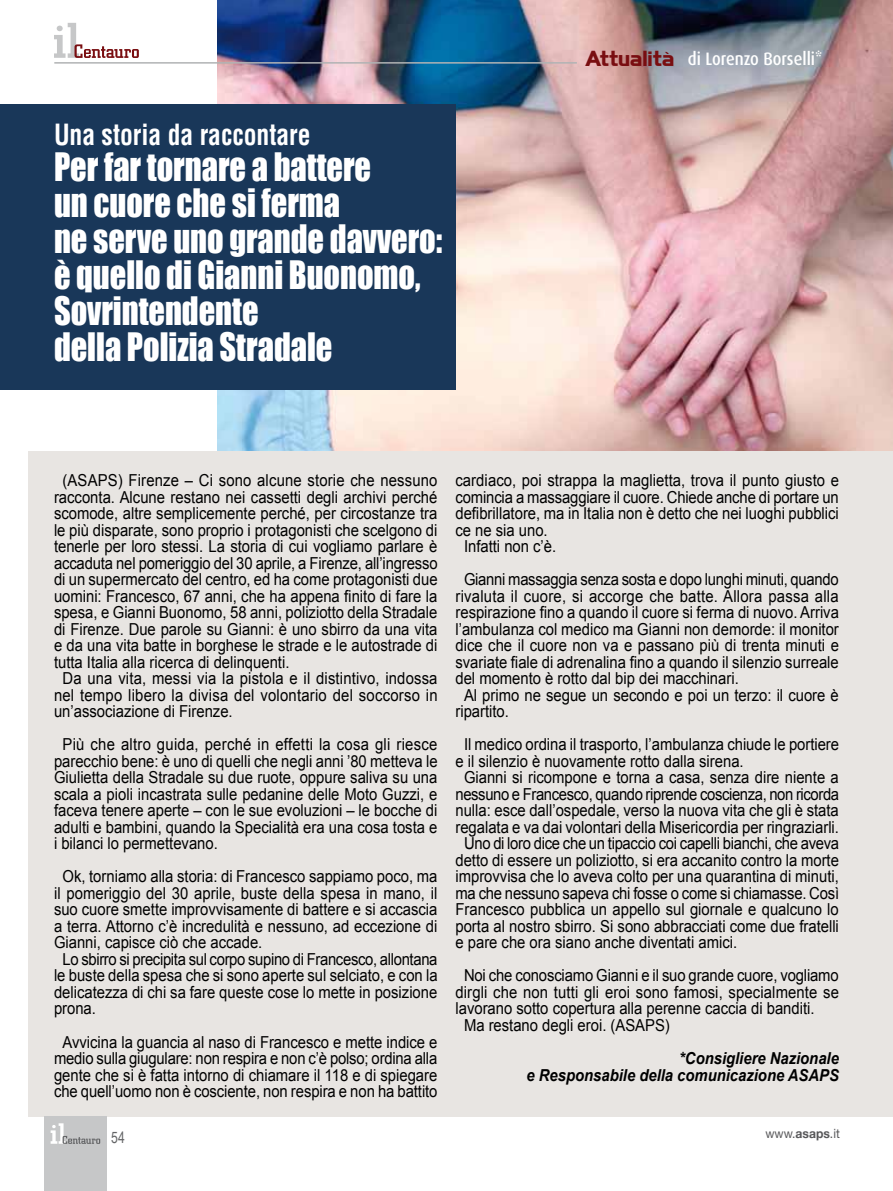
<style>
.page{position:relative;width:893px;height:1191px;background:#fff}
.page>*{position:absolute;margin:0;border:0;box-sizing:border-box;transform-origin:0 0}
.t1{font:36px/36px "Impact";color:#fff;scale:.9 1}
.t2{font:700 condensed 28.5px "Helvetica LT Std";color:#fff;scale:.9 1}
.t3{font:500 18px "Dax";color:#fff;scale:.9 1}
.t4{font:16.5px/16.5px "Arial";color:#000;text-align:justify;scale:.9 1}
.t5{font:16.5px "Arial";letter-spacing:-.02em;color:#000;scale:.9 1}
.t6{font:italic 700 16.5px/16.5px "Arial";color:#000;text-align:right;scale:.9 1}
.t7{font:16.5px "Arial";letter-spacing:-.025em;color:#000;scale:.9 1}
.t8{font:15.75px "Arial Narrow";color:#646567;scale:.95 1}
.t9{font:12.75px "Helvetica Neue";color:#58585a;scale:.95 1}
.s1{font-family:"Highland Gothic FLF";font-weight:700;font-size:19.5px;color:#790e11}
.s2{font-weight:700}
</style>
<div class="page">
<svg style="left:54px;top:23px;width:85px;height:35px"></svg>
<div style="left:28px;top:451px;width:865px;height:665px;background:#e8e5e2"></div>
<img style="left:218px;top:0;width:675px;height:451px">
<hr style="left:54px;top:62px;width:523px;height:2px;background:#b1b3b4">
<div style="left:45px;top:1116px;width:62px;height:75px;background:#c6c7c8"></div>
<svg style="left:51px;top:1123px;width:49px;height:20px"></svg>
<div style="left:0;top:104px;width:455px;height:285px;background:#193759"></div>
<h2 class="t2" style="left:54px;top:116px;width:287px">Una storia da raccontare</h2>
<h1 class="t1" style="left:54px;top:147px;width:433px">Per far tornare a battere<br>un cuore che si ferma<br>ne serve uno grande davvero: è quello di Gianni Buonomo,<br>Sovrintendente<br>della Polizia Stradale</h1>
<p class="t3" style="left:585px;top:49px;width:265px"><span class="s1">Attualità</span> di Lorenzo Borselli*</p>
<p class="t4" style="left:63px;top:472px;width:418px">(ASAPS) Firenze – Ci sono alcune storie che nessuno</p>
<p class="t4" style="left:54px;top:489px;width:427px">racconta. Alcune restano nei cassetti degli archivi perché</p>
<p class="t4" style="left:54px;top:505px;width:428px">scomode, altre semplicemente perché, per circostanze tra</p>
<p class="t4" style="left:54px;top:522px;width:428px">le più disparate, sono proprio i protagonisti che scelgono di</p>
<p class="t4" style="left:54px;top:538px;width:427px">tenerle per loro stessi. La storia di cui vogliamo parlare è</p>
<p class="t4" style="left:54px;top:555px;width:428px">accaduta nel pomeriggio del 30 aprile, a Firenze, all’ingresso</p>
<p class="t4" style="left:54px;top:571px;width:428px">di un supermercato del centro, ed ha come protagonisti due</p>
<p class="t4" style="left:54px;top:588px;width:427px">uomini: Francesco, 67 anni, che ha appena finito di fare la</p>
<p class="t4" style="left:54px;top:604px;width:427px">spesa, e Gianni Buonomo, 58 anni, poliziotto della Stradale</p>
<p class="t4" style="left:54px;top:621px;width:427px">di Firenze. Due parole su Gianni: è uno sbirro da una vita</p>
<p class="t4" style="left:54px;top:637px;width:427px">e da una vita batte in borghese le strade e le autostrade di</p>
<p class="t4" style="left:54px;top:654px;width:263px">tutta Italia alla ricerca di delinquenti.</p>
<p class="t4" style="left:63px;top:670px;width:418px">Da una vita, messi via la pistola e il distintivo, indossa</p>
<p class="t4" style="left:54px;top:687px;width:428px">nel tempo libero la divisa del volontario del soccorso in</p>
<p class="t4" style="left:54px;top:703px;width:200px">un’associazione di Firenze.</p>
<p class="t4" style="left:54px;top:736px;width:428px;text-indent:9px">Più che altro guida, perché in effetti la cosa gli riesce parecchio bene: è uno di quelli che negli anni ’80 metteva le Giulietta della Stradale su due ruote, oppure saliva su una scala a pioli incastrata sulle pedanine delle Moto Guzzi, e faceva tenere aperte – con le sue evoluzioni – le bocche di adulti e bambini, quando la Specialità era una cosa tosta e i bilanci lo permettevano.</p>
<p class="t4" style="left:63px;top:868px;width:418px">Ok, torniamo alla storia: di Francesco sappiamo poco, ma</p>
<p class="t4" style="left:54px;top:885px;width:427px">il pomeriggio del 30 aprile, buste della spesa in mano, il</p>
<p class="t4" style="left:54px;top:901px;width:427px">suo cuore smette improvvisamente di battere e si accascia</p>
<p class="t4" style="left:54px;top:918px;width:428px">a terra. Attorno c’è incredulità e nessuno, ad eccezione di</p>
<p class="t4" style="left:54px;top:934px;width:233px">Gianni, capisce ciò che accade.</p>
<p class="t5" style="left:63px;top:948px;width:418px">Lo sbirro si precipita sul corpo supino di Francesco, allontana</p>
<p class="t4" style="left:54px;top:967px;width:428px">le buste della spesa che si sono aperte sul selciato, e con la</p>
<p class="t4" style="left:54px;top:984px;width:427px">delicatezza di chi sa fare queste cose lo mette in posizione</p>
<p class="t4" style="left:54px;top:1000px;width:48px">prona.</p>
<p class="t4" style="left:54px;top:1033px;width:428px;text-align:center">Avvicina la guancia al naso di Francesco e mette indice e medio sulla giugulare: non respira e non c’è polso; ordina alla gente che si è fatta intorno di chiamare il 118 e di spiegare che quell’uomo non è cosciente, non respira e non ha battito</p>
<p class="t8" style="left:111px;top:1125px;width:16px">54</p>
<p class="t4" style="left:455px;top:472px;width:428px">cardiaco, poi strappa la maglietta, trova il punto giusto e</p>
<p class="t4" style="left:455px;top:489px;width:427px">comincia a massaggiare il cuore. Chiede anche di portare un</p>
<p class="t4" style="left:455px;top:505px;width:427px">defibrillatore, ma in Italia non è detto che nei luoghi pubblici</p>
<p class="t4" style="left:455px;top:522px;width:104px">ce ne sia uno.</p>
<p class="t4" style="left:464px;top:538px;width:104px">Infatti non c’è.</p>
<p class="t5" style="left:464px;top:569px;width:418px">Gianni massaggia senza sosta e dopo lunghi minuti, quando</p>
<p class="t4" style="left:455px;top:588px;width:427px">rivaluta il cuore, si accorge che batte. Allora passa alla</p>
<p class="t4" style="left:455px;top:604px;width:428px">respirazione fino a quando il cuore si ferma di nuovo. Arriva</p>
<p class="t4" style="left:455px;top:621px;width:427px">l’ambulanza col medico ma Gianni non demorde: il monitor</p>
<p class="t4" style="left:455px;top:637px;width:428px">dice che il cuore non va e passano più di trenta minuti e</p>
<p class="t4" style="left:455px;top:654px;width:427px">svariate fiale di adrenalina fino a quando il silenzio surreale</p>
<p class="t4" style="left:455px;top:670px;width:316px">del momento è rotto dal bip dei macchinari.</p>
<p class="t4" style="left:464px;top:687px;width:418px">Al primo ne segue un secondo e poi un terzo: il cuore è</p>
<p class="t4" style="left:455px;top:703px;width:61px">ripartito.</p>
<p class="t4" style="left:464px;top:736px;width:418px">Il medico ordina il trasporto, l’ambulanza chiude le portiere</p>
<p class="t4" style="left:455px;top:753px;width:322px">e il silenzio è nuovamente rotto dalla sirena.</p>
<p class="t4" style="left:464px;top:769px;width:418px">Gianni si ricompone e torna a casa, senza dire niente a</p>
<p class="t7" style="left:455px;top:783px;width:428px">nessuno e Francesco, quando riprende coscienza, non ricorda</p>
<p class="t4" style="left:455px;top:802px;width:427px">nulla: esce dall’ospedale, verso la nuova vita che gli è stata</p>
<p class="t4" style="left:455px;top:819px;width:428px">regalata e va dai volontari della Misericordia per ringraziarli.</p>
<p class="t5" style="left:464px;top:833px;width:418px">Uno di loro dice che un tipaccio coi capelli bianchi, che aveva</p>
<p class="t4" style="left:455px;top:852px;width:428px">detto di essere un poliziotto, si era accanito contro la morte</p>
<p class="t4" style="left:455px;top:868px;width:427px">improvvisa che lo aveva colto per una quarantina di minuti,</p>
<p class="t4" style="left:455px;top:885px;width:428px">ma che nessuno sapeva chi fosse o come si chiamasse. Così</p>
<p class="t4" style="left:455px;top:901px;width:427px">Francesco pubblica un appello sul giornale e qualcuno lo</p>
<p class="t4" style="left:455px;top:918px;width:427px">porta al nostro sbirro. Si sono abbracciati come due fratelli</p>
<p class="t4" style="left:455px;top:934px;width:314px">e pare che ora siano anche diventati amici.</p>
<p class="t4" style="left:464px;top:967px;width:418px">Noi che conosciamo Gianni e il suo grande cuore, vogliamo</p>
<p class="t4" style="left:455px;top:984px;width:428px">dirgli che non tutti gli eroi sono famosi, specialmente se</p>
<p class="t4" style="left:455px;top:1000px;width:400px">lavorano sotto copertura alla perenne caccia di banditi.</p>
<p class="t4" style="left:464px;top:1017px;width:230px">Ma restano degli eroi. (ASAPS)</p>
<p class="t6" style="left:526px;top:1050px;width:349px">*Consigliere Nazionale<br>e Responsabile della comunicazione ASAPS</p>
<p class="t9" style="left:765px;top:1126px;width:80px">www.<span class="s2">asaps</span>.it</p>
</div>
